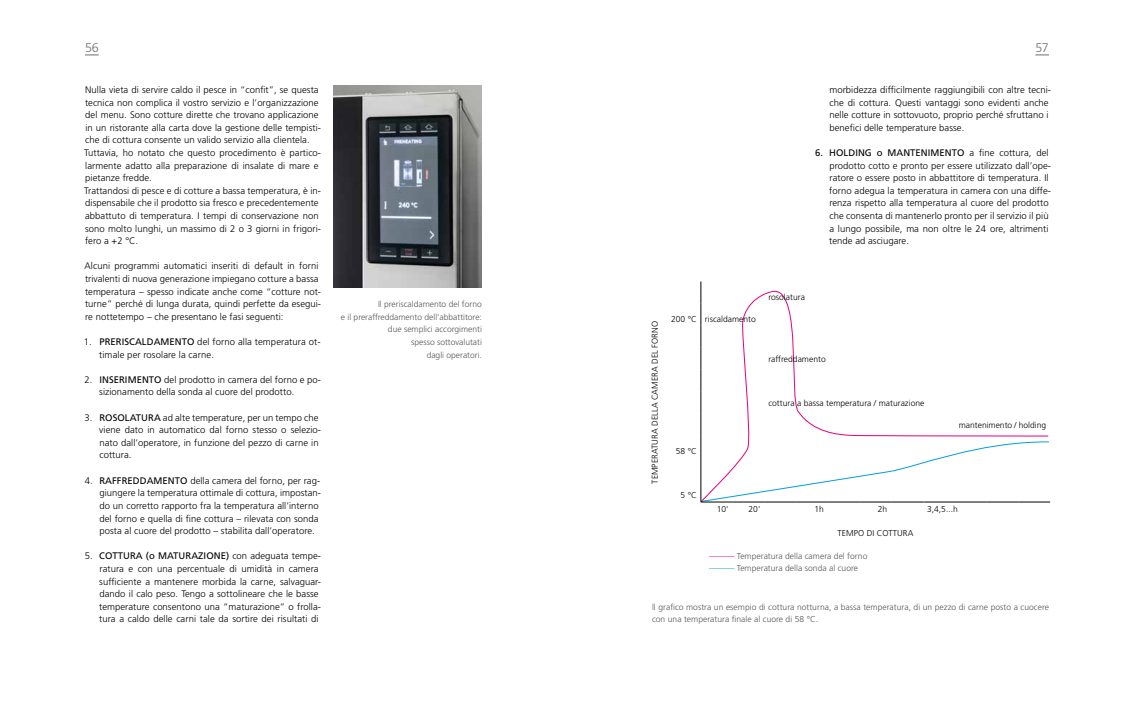
<style>
.page{position:relative;width:1134px;height:709px;background:#fff}
.page>*{position:absolute;margin:0;border:0;box-sizing:border-box;transform-origin:0 0}
.t1{font:300 12.5px "Frutiger LT";color:#706f6f}
.t2{font:300 9.5px/12.6px "Frutiger LT";letter-spacing:.005em;color:#000}
.t3{font:300 8.5px/12.6px "Frutiger LT";letter-spacing:.005em;color:#575756}
.t4{font:300 8.5px "Frutiger LT";letter-spacing:.005em;color:#000}
.s1{font-weight:400}
.s2{color:#e6007d}
.s3{color:#009fe3}
</style>
<div class="page">
<svg style="left:701px;top:281px;width:349px;height:222px"></svg>
<hr style="left:924px;top:502px;width:31px;height:1px;background:#000">
<hr style="left:955px;top:502px;width:32px;height:1px;background:#000">
<hr style="left:987px;top:502px;width:31px;height:1px;background:#000">
<hr style="left:1018px;top:502px;width:32px;height:1px;background:#000">
<img style="left:333px;top:85px;width:149px;height:202px">
<svg style="left:1035px;top:55px;width:14px;height:1px"></svg>
<svg style="left:85px;top:55px;width:14px;height:1px"></svg>
<h1 class="t1" style="left:85px;top:40px;width:15px">56</h1>
<h1 class="t1" style="left:1035px;top:40px;width:15px">57</h1>
<p class="t2" style="left:84px;top:83px;width:238px">Nulla vieta di servire caldo il pesce in “confit”, se questa tecnica non complica il vostro servizio e l’organizzazione del menu. Sono cotture dirette che trovano applicazione in un ristorante alla carta dove la gestione delle tempisti&shy;che di cottura consente un valido servizio alla clientela.<br>Tuttavia, ho notato che questo procedimento è partico&shy;larmente adatto alla preparazione di insalate di mare e pietanze fredde.<br>Trattandosi di pesce e di cotture a bassa temperatura, è in&shy;dispensabile che il prodotto sia fresco e precedentemente abbattuto di temperatura. I tempi di conservazione non sono molto lunghi, un massimo di 2 o 3 giorni in frigori&shy;fero a +2 °C.</p>
<p class="t2" style="left:85px;top:260px;width:238px">Alcuni programmi automatici inseriti di default in forni trivalenti di nuova generazione impiegano cotture a bassa temperatura – spesso indicate anche come “cotture not&shy;turne” perché di lunga durata, quindi perfette da esegui&shy;re nottetempo – che presentano le fasi seguenti:</p>
<p class="t2" style="left:99px;top:335px;width:223px;text-indent:-15px">1. <span class="s1">PRERISCALDAMENTO</span> del forno alla temperatura ot&shy;timale per rosolare la carne.</p>
<p class="t2" style="left:99px;top:373px;width:223px;text-indent:-15px">2. <span class="s1">INSERIMENTO</span> del prodotto in camera del forno e po&shy;sizionamento della sonda al cuore del prodotto.</p>
<p class="t2" style="left:99px;top:411px;width:223px;text-indent:-15px">3. <span class="s1">ROSOLATURA</span> ad alte temperature, per un tempo che viene dato in automatico dal forno stesso o selezio&shy;nato dall’operatore, in funzione del pezzo di carne in cottura.</p>
<p class="t2" style="left:99px;top:474px;width:223px;text-indent:-15px">4. <span class="s1">RAFFREDDAMENTO</span> della camera del forno, per rag&shy;giungere la temperatura ottimale di cottura, impostan&shy;do un corretto rapporto fra la temperatura all’interno del forno e quella di fine cottura – rilevata con sonda posta al cuore del prodotto – stabilita dall’operatore.</p>
<p class="t2" style="left:99px;top:550px;width:223px;text-indent:-14px">5. <span class="s1">COTTURA (o MATURAZIONE)</span> con adeguata tempe&shy;ratura e con una percentuale di umidità in camera sufficiente a mantenere morbida la carne, salvaguar&shy;dando il calo peso. Tengo a sottolineare che le basse temperature consentono una “maturazione” o frolla&shy;tura a caldo delle carni tale da sortire dei risultati di</p>
<p class="t2" style="left:829px;top:83px;width:223px">morbidezza difficilmente raggiungibili con altre tecni&shy;che di cottura. Questi vantaggi sono evidenti anche nelle cotture in sottovuoto, proprio perché sfruttano i benefici delle temperature basse.</p>
<p class="t2" style="left:829px;top:146px;width:223px;text-indent:-14px"><span class="s1">6. HOLDING o MANTENIMENTO</span> a fine cottura, del prodotto cotto e pronto per essere utilizzato dall’ope&shy;ratore o essere posto in abbattitore di temperatura. Il forno adegua la temperatura in camera con una diffe&shy;renza rispetto alla temperatura al cuore del prodotto che consenta di mantenerlo pronto per il servizio il più a lungo possibile, ma non oltre le 24 ore, altrimenti tende ad asciugare.</p>
<p class="t4" style="left:768px;top:292px;width:38px">rosolatura</p>
<p class="t3" style="left:341px;top:298px;width:143px;text-align:right">Il preriscaldamento del forno<br>e il preraffreddamento dell'abbattitore: due semplici accorgimenti<br>spesso sottovalutati<br>dagli operatori.</p>
<p class="t4" style="left:671px;top:314px;width:86px">200 °C riscaldamento</p>
<p class="t4" style="left:650px;top:484px;width:164px;rotate:-90deg">Tem peratura della cam era del forno</p>
<p class="t4" style="left:768px;top:354px;width:59px">raffreddamento</p>
<p class="t4" style="left:768px;top:398px;width:158px">cottura a bassa temperatura / maturazione</p>
<p class="t4" style="left:959px;top:420px;width:89px">mantenimento / holding</p>
<p class="t4" style="left:676px;top:446px;width:23px">58 °C</p>
<p class="t4" style="left:681px;top:490px;width:18px">5 °C</p>
<p class="t4" style="left:717px;top:504px;width:13px">10'</p>
<p class="t4" style="left:748px;top:504px;width:13px">20'</p>
<p class="t4" style="left:814px;top:504px;width:11px">1h</p>
<p class="t4" style="left:878px;top:504px;width:11px">2h</p>
<p class="t4" style="left:927px;top:504px;width:32px">3,4,5...h</p>
<p class="t4" style="left:838px;top:528px;width:77px">TEMPO di cottura</p>
<p class="t3" style="left:709px;top:549px;width:160px"><span class="s2">———</span> Temperatura della camera del forno <span class="s3">———</span> Temperatura della sonda al cuore</p>
<p class="t3" style="left:652px;top:600px;width:398px">ll grafico mostra un esempio di cottura notturna, a bassa temperatura, di un pezzo di carne posto a cuocere con una temperatura finale al cuore di 58 °C.</p>
</div>
